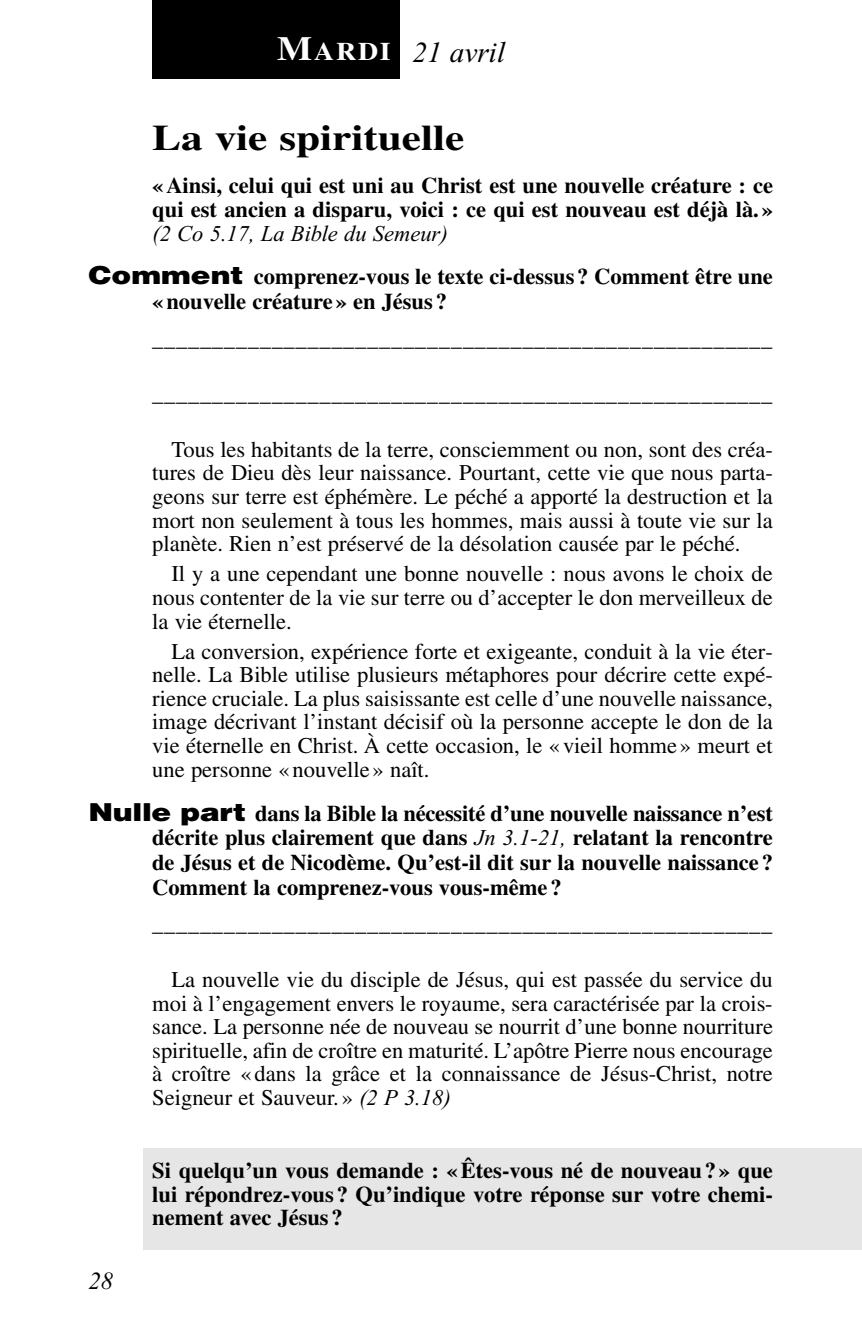
<style>
.page{position:relative;width:862px;height:1321px;background:#fff}
.page>*{position:absolute;margin:0;border:0;box-sizing:border-box;transform-origin:0 0}
.t1{font:700 36px "Times LT Std";color:#000;scale:1.2 1}
.t2{font:italic 29.25px "Times New Roman";color:#000}
.t3{font:italic 24.75px "Times New Roman";color:#000}
.t4{font:22.5px/23.6px "Times LT Std";color:#000;text-align:justify}
.t5{font:700 22.5px/24.8px "Times LT Std";color:#000}
.t6{font:italic 22.5px "Times New Roman";color:#000}
.s1{font-family:"Times LT Std";font-weight:700;font-style:normal;font-size:33.75px;color:#fff}
.s2{font-family:"Times LT Std";font-weight:700;font-style:normal;font-size:25.2px;color:#fff}
.s3{font-family:"Helvetica";font-weight:900;font-size:24.75px}
.s4{font-family:"Times New Roman";font-weight:400;font-style:italic}
.s5{font-family:"Times New Roman";font-style:italic}
</style>
<div class="page">
<div style="left:144px;top:1148px;width:717px;height:101px;background:#e6e6e6"></div>
<div style="left:152px;top:0;width:248px;height:79px;background:#000"></div>
<h2 class="t2" style="left:277px;top:42px;width:229px"><span class="s1">M</span><span class="s2">ARDI</span> 21 avril</h2>
<h1 class="t1" style="left:152px;top:126px;width:261px">La vie spirituelle</h1>
<p class="t5" style="left:152px;top:176px;width:622px;line-height:23.6px">« Ainsi, celui qui est uni au Christ est une nouvelle créature : ce qui est ancien a disparu, voici : ce qui est nouveau est déjà là. »</p>
<p class="t6" style="left:152px;top:225px;width:297px">(2 Co 5.17, La Bible du Semeur)</p>
<p class="t5" style="left:152px;top:267px;width:621px;text-indent:-64px"><span class="s3">Comment</span> comprenez-vous le texte ci-dessus ? Comment être une « nouvelle créature » en Jésus ?</p>
<p class="t4" style="left:152px;top:328px;width:621px">____________________________________________________</p>
<p class="t4" style="left:152px;top:384px;width:621px">____________________________________________________</p>
<p class="t4" style="left:152px;top:439px;width:621px;text-indent:19px">Tous les habitants de la terre, consciemment ou non, sont des créa&shy;tures de Dieu dès leur naissance. Pourtant, cette vie que nous parta&shy;geons sur terre est éphémère. Le péché a apporté la destruction et la mort non seulement à tous les hommes, mais aussi à toute vie sur la planète. Rien n’est préservé de la désolation causée par le péché.</p>
<p class="t4" style="left:152px;top:564px;width:621px;text-indent:19px">Il y a une cependant une bonne nouvelle : nous avons le choix de nous contenter de la vie sur terre ou d’accepter le don merveilleux de la vie éternelle.</p>
<p class="t4" style="left:152px;top:641px;width:622px;text-indent:19px">La conversion, expérience forte et exigeante, conduit à la vie éter&shy;nelle. La Bible utilise plusieurs métaphores pour décrire cette expé&shy;rience cruciale. La plus saisissante est celle d’une nouvelle naissance, image décrivant l’instant décisif où la personne accepte le don de la vie éternelle en Christ. À cette occasion, le « vieil homme» meurt et une personne « nouvelle » naît.</p>
<p class="t5" style="left:152px;top:802px;width:622px;text-align:justify;text-indent:-64px"><span class="s3">Nulle part</span> dans la Bible la nécessité d’une nouvelle naissance n’est décrite plus clairement que dans <span class="s4">Jn 3.1-21,</span> relatant la rencontre de Jésus et de Nicodème. Qu’est-il dit sur la nouvelle naissance ?<br>Comment la comprenez-vous vous-même ?</p>
<p class="t4" style="left:152px;top:914px;width:621px">____________________________________________________</p>
<p class="t4" style="left:152px;top:969px;width:622px;text-indent:19px">La nouvelle vie du disciple de Jésus, qui est passée du service du moi à l’engagement envers le royaume, sera caractérisée par la crois&shy;sance. La personne née de nouveau se nourrit d’une bonne nourriture spirituelle, afin de croître en maturité. L’apôtre Pierre nous encourage à croître «dans la grâce et la connaissance de Jésus-Christ, notre Seigneur et Sauveur. » <span class="s5">(2 P 3.18)</span></p>
<p class="t3" style="left:88px;top:1271px;width:26px">28</p>
<p class="t5" style="left:152px;top:1160px;width:621px;line-height:23.6px;text-align:justify">Si quelqu’un vous demande : « Êtes-vous né de nouveau ? » que lui répondrez-vous ? Qu’indique votre réponse sur votre chemi&shy;nement avec Jésus ?</p>
</div>
